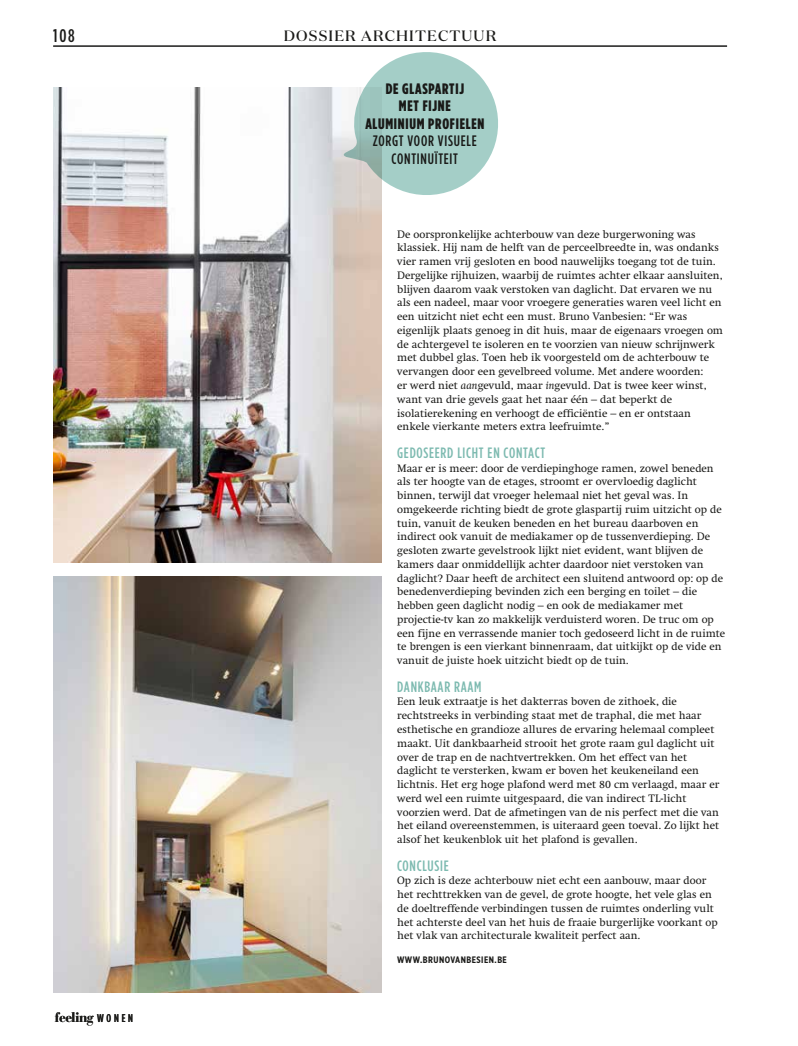
<style>
.page{position:relative;width:798px;height:1046px;background:#fff}
.page>*{position:absolute;margin:0;border:0;box-sizing:border-box;transform-origin:0 0}
.t1{font:500 18.25px "Gotham Condensed";color:#1a1a18}
.t2{font:900 15.12px/17.5px "Gotham Condensed";letter-spacing:.05em;color:#1a1a18;text-align:center}
.t3{font:500 15.12px/17.5px "Gotham Condensed";letter-spacing:.05em;color:#1a1a18;text-align:center}
.t4{font:500 15px "Gotham Condensed";letter-spacing:.05em;color:#7dbab0}
.t5{font:500 15px "Domaine Display";letter-spacing:.075em;color:#1a1a18}
.t6{font:700 13.75px "Bauer Bodoni";letter-spacing:-.05em;color:#1a1a18}
.t7{font:11px/13.8px "Swift LT Pro";color:#1a1a18}
.t8{font:700 9.38px "Gotham X Narrow";letter-spacing:.05em;color:#1a1a18}
.s1{font-family:"Gotham Condensed";font-weight:500;font-size:11.25px}
.s2{font-style:italic}
</style>
<div class="page">
<img style="left:53px;top:87px;width:328px;height:475px">
<hr style="left:53px;top:46px;width:673px;height:1px;background:#1a1a18">
<svg style="left:340px;top:45px;width:166px;height:159px"></svg>
<img style="left:53px;top:576px;width:328px;height:416px">
<h1 class="t1" style="left:53px;top:25px;width:23px">108</h1>
<h3 class="t5" style="left:284px;top:27px;width:214px">DOSSIER ARCHITECTUUR</h3>
<h2 class="t2" style="left:365px;top:79px;width:120px">DE GLASPARTIJ<br>MET FIJNE<br>ALUMINIUM PROFIELEN</h2>
<h2 class="t3" style="left:373px;top:132px;width:105px">ZORGT VOOR VISUELE<br>CONTINUÏTEIT</h2>
<p class="t6" style="left:55px;top:1009px;width:79px">feeling <span class="s1">W O N E N</span></p>
<p class="t7" style="left:397px;top:227px;width:327px">De oorspronkelĳke achterbouw van deze burgerwoning was klassiek. Hĳ nam de helft van de perceelbreedte in, was ondanks vier ramen vrĳ gesloten en bood nauwelĳks toegang tot de tuin.<br>Dergelĳke rĳhuizen, waarbĳ de ruimtes achter elkaar aansluiten, blĳven daarom vaak verstoken van daglicht. Dat ervaren we nu als een nadeel, maar voor vroegere generaties waren veel licht en een uitzicht niet echt een must. Bruno Vanbesien: “Er was eigenlĳk plaats genoeg in dit huis, maar de eigenaars vroegen om de achtergevel te isoleren en te voorzien van nieuw schrĳnwerk met dubbel glas. Toen heb ik voorgesteld om de achterbouw te vervangen door een gevelbreed volume. Met andere woorden:<br>er werd niet <span class="s2">aan</span>gevuld, maar <span class="s2">in</span>gevuld. Dat is twee keer winst, want van drie gevels gaat het naar één – dat beperkt de isolatierekening en verhoogt de efficiëntie – en er ontstaan enkele vierkante meters extra leefruimte.”</p>
<h3 class="t4" style="left:397px;top:444px;width:149px">GEDOSEERD LICHT EN CONTACT</h3>
<p class="t7" style="left:397px;top:461px;width:329px">Maar er is meer: door de verdiepinghoge ramen, zowel beneden als ter hoogte van de etages, stroomt er overvloedig daglicht binnen, terwĳl dat vroeger helemaal niet het geval was. In omgekeerde richting biedt de grote glaspartĳ ruim uitzicht op de tuin, vanuit de keuken beneden en het bureau daarboven en indirect ook vanuit de mediakamer op de tussenverdieping. De gesloten zwarte gevelstrook lĳkt niet evident, want blĳven de kamers daar onmiddellĳk achter daardoor niet verstoken van daglicht? Daar heeft de architect een sluitend antwoord op: op de benedenverdieping bevinden zich een berging en toilet – die hebben geen daglicht nodig – en ook de mediakamer met projectie-tv kan zo makkelĳk verduisterd woren. De truc om op een fĳne en verrassende manier toch gedoseerd licht in de ruimte te brengen is een vierkant binnenraam, dat uitkĳkt op de vide en vanuit de juiste hoek uitzicht biedt op de tuin.</p>
<h3 class="t4" style="left:397px;top:677px;width:86px">DANKBAAR RAAM</h3>
<p class="t7" style="left:397px;top:694px;width:324px">Een leuk extraatje is het dakterras boven de zithoek, die rechtstreeks in verbinding staat met de traphal, die met haar esthetische en grandioze allures de ervaring helemaal compleet maakt. Uit dankbaarheid strooit het grote raam gul daglicht uit over de trap en de nachtvertrekken. Om het effect van het daglicht te versterken, kwam er boven het keukeneiland een lichtnis. Het erg hoge plafond werd met 80 cm verlaagd, maar er werd wel een ruimte uitgespaard, die van indirect TL-licht voorzien werd. Dat de afmetingen van de nis perfect met die van het eiland overeenstemmen, is uiteraard geen toeval. Zo lĳkt het alsof het keukenblok uit het plafond is gevallen.</p>
<h3 class="t4" style="left:397px;top:856px;width:53px">CONCLUSIE</h3>
<p class="t7" style="left:397px;top:873px;width:322px">Op zich is deze achterbouw niet echt een aanbouw, maar door het rechttrekken van de gevel, de grote hoogte, het vele glas en de doeltreffende verbindingen tussen de ruimtes onderling vult het achterste deel van het huis de fraaie burgerlĳke voorkant op het vlak van architecturale kwaliteit perfect aan.</p>
<p class="t8" style="left:397px;top:953px;width:111px">WWW.BRUNOVANBESIEN.BE</p>
</div>
